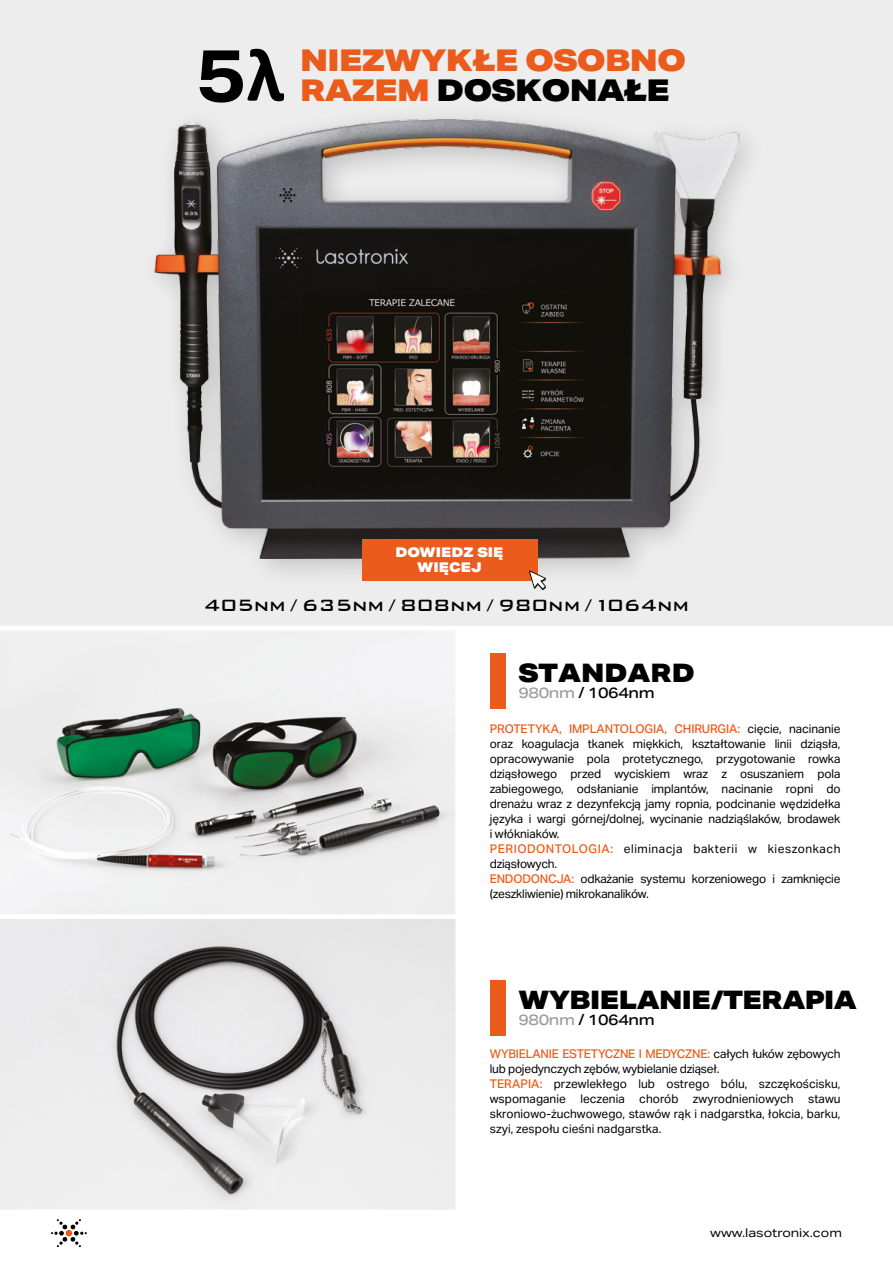
<style>
.page{position:relative;width:893px;height:1263px;background:#fff}
.page>*{position:absolute;margin:0;border:0;box-sizing:border-box;transform-origin:0 0}
.t1{font:700 73.5px "Aktiv Grotesk Ex Trial";color:#000}
.t2{font:900 30px "Aktiv Grotesk Ex Trial";letter-spacing:-.025em;color:#eb5b1b}
.t3{font:900 30px "Aktiv Grotesk Ex Trial";letter-spacing:-.025em;color:#000}
.t4{font:900 25.5px "Aktiv Grotesk Ex Trial";letter-spacing:-.02em;color:#000}
.t5{font:900 25.5px "Aktiv Grotesk Ex Trial";color:#000}
.t6{font:500 21.9px "Bank Gothic BT";letter-spacing:-.01em;color:#000}
.t7{font:500 15px "Aktiv Grotesk Ex Trial";letter-spacing:-.025em;color:#000}
.t8{font:900 13.35px/15.8px "Aktiv Grotesk Ex Trial";color:#fff}
.t9{font:12px/15px "Aktiv Grotesk Trial";letter-spacing:-.01em;color:#000}
.t10{font:12px "Aktiv Grotesk Ex Trial";color:#000}
.s1{color:#eb5b1b}
.s2{color:#9d9d9c}
.s3{font-weight:500;color:#eb5b1b}
</style>
<div class="page">
<div style="left:0;top:0;width:893px;height:626px;background:#ededed"></div>
<svg style="left:0;top:631px;width:455px;height:283px"></svg>
<svg style="left:0;top:919px;width:456px;height:291px;background:#d7d6d7"></svg>
<div style="left:490px;top:980px;width:15px;height:55px;background:#eb5b1b"></div>
<div style="left:138px;top:102px;width:630px;height:486px;background:#000;opacity:.2"></div>
<img style="left:154px;top:119px;width:585px;height:439px">
<svg style="left:247px;top:49px;width:37px;height:52px"></svg>
<div style="left:490px;top:653px;width:15px;height:56px;background:#eb5b1b"></div>
<svg style="left:51px;top:1219px;width:36px;height:28px"></svg>
<div style="left:362px;top:539px;width:175px;height:41px;background:#eb5b1b"></div>
<svg style="left:529px;top:571px;width:17px;height:19px"></svg>
<h1 class="t1" style="left:195px;top:33px;width:53px">5</h1>
<h2 class="t2" style="left:300px;top:43px;width:385px">NIEZWYKŁE OSOBNO</h2>
<h2 class="t3" style="left:300px;top:73px;width:371px"><span class="s1">RAZEM</span> DOSKONAŁE</h2>
<p class="t8" style="left:395px;top:544px;width:12px">DOWI</p>
<p class="t8" style="left:417px;top:544px;width:88px;text-indent:24px">EDZ SIĘ<br>WI ĘCEJ</p>
<h3 class="t6" style="left:204px;top:593px;width:487px">405nm / 635nm / 808nm / 980nm / 1064nm</h3>
<h3 class="t5" style="left:518px;top:658px;width:178px">STANDARD</h3>
<p class="t7" style="left:518px;top:684px;width:138px"><span class="s2">980nm</span> / 1064nm</p>
<p class="t9" style="left:490px;top:721px;width:352px"><span class="s3">PROTETYKA, IMPLANTOLOGIA, CHIRURGIA:</span> cięcie, nacinanie oraz koagulacja tkanek miękkich, kształtowanie linii dziąsła, opracowywanie pola protetycznego, przygotowanie rowka dziąsłowego przed wyciskiem wraz z osuszaniem pola zabiegowego, odsłanianie implantów, nacinanie ropni do drenażu wraz z dezynfekcją jamy ropnia, podcinanie wędzidełka języka i wargi górnej/dolnej, wycinanie nadziąślaków, brodawek i włókniaków.<br><span class="s3">PERIODONTOLOGIA:</span> eliminacja bakterii w kieszonkach dziąsłowych.<br><span class="s3">ENDODONCJA:</span> odkażanie systemu korzeniowego i zamknięcie (zeszkliwienie) mikrokanalików.</p>
<h3 class="t4" style="left:518px;top:985px;width:323px">WYBIELANIE/TERAPIA</h3>
<p class="t7" style="left:518px;top:1011px;width:138px"><span class="s2">980nm</span> / 1064nm</p>
<p class="t9" style="left:490px;top:1047px;width:352px"><span class="s3">WYBIELANIE ESTETYCZNE I MEDYCZNE:</span> całych łuków zębowych lub pojedynczych zębów, wybielanie dziąseł.<br><span class="s3">TERAPIA:</span> przewlekłego lub ostrego bólu, szczękościsku, wspomaganie leczenia chorób zwyrodnieniowych stawu skroniowo-żuchwowego, stawów rąk i nadgarstka, łokcia, barku, szyi, zespołu cieśni nadgarstka.</p>
<p class="t10" style="left:710px;top:1226px;width:133px">www.lasotronix.com</p>
</div>
